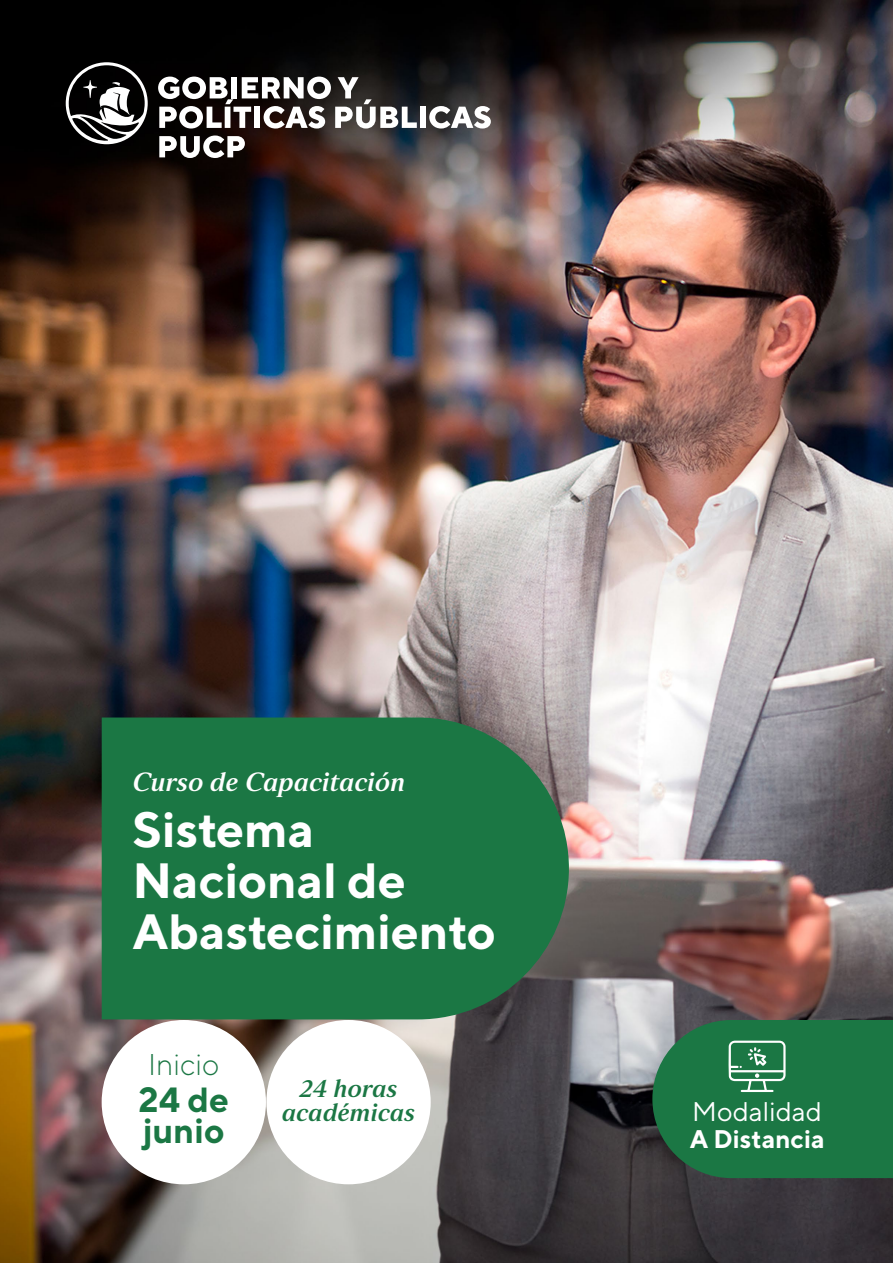
<style>
.page{position:relative;width:893px;height:1263px;background:#fff}
.page>*{position:absolute;margin:0;border:0;box-sizing:border-box;transform-origin:0 0}
.t1{font:700 49.5px/51px "TT Norms";color:#fff}
.t2{font:700 34.95px/31.5px "TT Norms";color:#1b7744}
.t3{font:300 30px "TT Norms";color:#1b7744}
.t4{font:27px "TT Norms";color:#fff}
.t5{font:26.4px "Strato Pro Demi Bold It";color:#fff}
.t6{font:700 25.5px "TT Norms";color:#fff}
.t7{font:24.9px/24.9px "Strato Pro Demi Bold It";color:#1b7744;text-align:center}
</style>
<div class="page">
<img style="left:0;top:0;width:893px;height:1263px">
<svg style="left:102px;top:717px;width:467px;height:302px;background:#217546"></svg>
<div style="left:266px;top:1020px;width:165px;height:164px;background:#fff;border-radius:50%"></div>
<svg style="left:66px;top:62px;width:82px;height:82px"></svg>
<svg style="left:158px;top:77px;width:259px;height:52px"></svg>
<div style="left:420px;top:107px;width:6px;height:21px;background:#fff"></div>
<svg style="left:429px;top:106px;width:62px;height:23px"></svg>
<svg style="left:159px;top:135px;width:86px;height:23px"></svg>
<div style="left:102px;top:1020px;width:164px;height:164px;background:#fff;border-radius:50%"></div>
<svg style="left:652px;top:1020px;width:241px;height:158px;background:#24784a"></svg>
<p class="t5" style="left:133px;top:766px;width:274px">Curso de Capacitación</p>
<p class="t1" style="left:132px;top:803px;width:365px">Sistema<br>Nacional de<br>Abastecimiento</p>
<p class="t3" style="left:148px;top:1046px;width:73px">Inicio</p>
<p class="t2" style="left:139px;top:1083px;width:92px">24 de junio</p>
<p class="t7" style="left:282px;top:1075px;width:135px">24 horas académicas</p>
<p class="t4" style="left:692px;top:1094px;width:131px">Modalidad</p>
<p class="t6" style="left:690px;top:1122px;width:137px">A Distancia</p>
</div>
